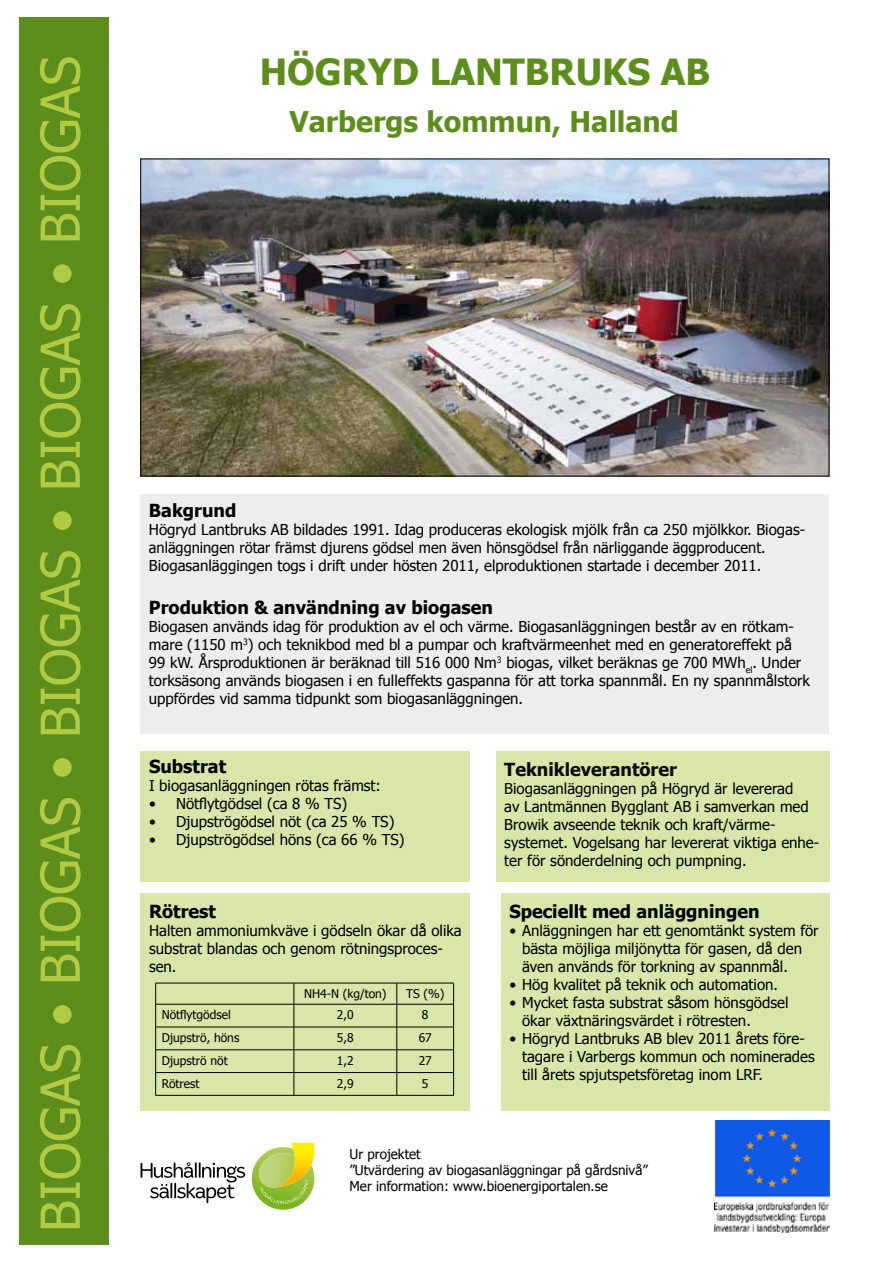
<style>
.page{position:relative;width:893px;height:1263px;background:#fff}
.page>*{position:absolute;margin:0;border:0;box-sizing:border-box;transform-origin:0 0}
.t1{font:54px "Tahoma";color:#b0ca44}
.t2{font:700 36px "Tahoma";color:#5d8e1c}
.t3{font:700 28.5px "Tahoma";color:#5d8e1c}
.t4{font:700 18px "Tahoma";color:#000}
.t5{font:700 18px "Tahoma";color:#0a0a0b}
.t6{font:15px/18px "Tahoma";color:#000}
.t7{font:13.5px/16.2px "Tahoma";color:#000}
.t8{font:12px "Tahoma";color:#000}
</style>
<div class="page">
<img style="left:143px;top:161px;width:684px;height:313px">
<div style="left:140px;top:494px;width:689px;height:239px;background:#eceded"></div>
<div style="left:141px;top:751px;width:329px;height:131px;background:#dae5aa"></div>
<div style="left:496px;top:751px;width:333px;height:131px;background:#dae5aa"></div>
<div style="left:501px;top:893px;width:328px;height:217px;background:#dae5aa"></div>
<svg style="left:141px;top:1162px;width:104px;height:41px"></svg>
<svg style="left:252px;top:1143px;width:62px;height:67px"></svg>
<img style="left:714px;top:1120px;width:115px;height:112px">
<div style="left:19px;top:18px;width:89px;height:1227px;background:#5d8e1c"></div>
<div style="left:141px;top:893px;width:329px;height:217px;background:#dae5aa"></div>
<hr style="left:155px;top:983px;width:139px;height:1px;background:#000">
<hr style="left:294px;top:983px;width:103px;height:1px;background:#000">
<hr style="left:397px;top:983px;width:57px;height:1px;background:#000">
<svg style="left:155px;top:983px;width:1px;height:112px"></svg>
<svg style="left:294px;top:983px;width:1px;height:112px"></svg>
<svg style="left:397px;top:983px;width:1px;height:112px"></svg>
<svg style="left:453px;top:983px;width:1px;height:112px"></svg>
<hr style="left:155px;top:1004px;width:139px;height:1px;background:#000">
<hr style="left:294px;top:1004px;width:103px;height:1px;background:#000">
<hr style="left:397px;top:1004px;width:57px;height:1px;background:#000">
<hr style="left:155px;top:1027px;width:139px;height:1px;background:#000">
<hr style="left:294px;top:1027px;width:103px;height:1px;background:#000">
<hr style="left:397px;top:1027px;width:57px;height:1px;background:#000">
<hr style="left:155px;top:1049px;width:139px;height:1px;background:#000">
<hr style="left:294px;top:1049px;width:103px;height:1px;background:#000">
<hr style="left:397px;top:1049px;width:57px;height:1px;background:#000">
<hr style="left:155px;top:1072px;width:139px;height:1px;background:#000">
<hr style="left:294px;top:1072px;width:103px;height:1px;background:#000">
<hr style="left:397px;top:1072px;width:57px;height:1px;background:#000">
<hr style="left:155px;top:1095px;width:139px;height:1px;background:#000">
<hr style="left:294px;top:1095px;width:103px;height:1px;background:#000">
<hr style="left:397px;top:1095px;width:57px;height:1px;background:#000">
<h1 class="t1" style="left:24px;top:1232px;width:1178px;rotate:-90deg">BIOGAS • BIOGAS • BIOGAS • BIOGAS • BIOGAS</h1>
<h2 class="t2" style="left:260px;top:47px;width:452px">HÖGRYD LANTBRUKS AB</h2>
<h3 class="t3" style="left:290px;top:102px;width:391px">Varbergs kommun, Halland</h3>
<p class="t4" style="left:149px;top:497px;width:89px">Bakgrund</p>
<p class="t6" style="left:149px;top:519px;width:658px">Högryd Lantbruks AB bildades 1991. Idag produceras ekologisk mjölk från ca 250 mjölkkor. Biogas&shy;anläggningen rötar främst djurens gödsel men även hönsgödsel från närliggande äggproducent.<br>Biogasanläggingen togs i drift under hösten 2011, elproduktionen startade i december 2011.</p>
<p class="t4" style="left:149px;top:595px;width:345px">Produktion &amp; användning av biogasen</p>
<p class="t6" style="left:149px;top:617px;width:663px">Biogasen används idag för produktion av el och värme. Biogasanläggningen består av en rötkam&shy;mare (1150 m<sup>3</sup>) och teknikbod med bl a pumpar och kraftvärmeenhet med en generatoreffekt på 99 kW. Årsproduktionen är beräknad till 516 000 Nm<sup>3</sup> biogas, vilket beräknas ge 700 MWh<sub>el</sub>. Under torksäsong används biogasen i en fulleffekts gaspanna för att torka spannmål. En ny spannmålstork uppfördes vid samma tidpunkt som biogasanläggningen.</p>
<p class="t4" style="left:149px;top:754px;width:79px">Substrat</p>
<p class="t6" style="left:149px;top:776px;width:233px">I biogasanläggningen rötas främst:</p>
<p class="t6" style="left:149px;top:794px;width:200px">• Nötflytgödsel (ca 8 % TS)</p>
<p class="t6" style="left:149px;top:812px;width:247px">• Djupströgödsel nöt (ca 25 % TS)</p>
<p class="t6" style="left:149px;top:830px;width:257px">• Djupströgödsel höns (ca 66 % TS)</p>
<p class="t4" style="left:149px;top:898px;width:68px">Rötrest</p>
<p class="t6" style="left:149px;top:921px;width:314px">Halten ammoniumkväve i gödseln ökar då olika substrat blandas och genom rötningsproces&shy;sen.</p>
<p class="t8" style="left:304px;top:986px;width:84px">NH4-N (kg/ton)</p>
<p class="t8" style="left:406px;top:986px;width:40px">TS (%)</p>
<p class="t8" style="left:162px;top:1007px;width:71px">Nötflytgödsel</p>
<p class="t8" style="left:337px;top:1007px;width:18px">2,0</p>
<p class="t8" style="left:422px;top:1007px;width:8px">8</p>
<p class="t8" style="left:162px;top:1030px;width:79px">Djupströ, höns</p>
<p class="t8" style="left:337px;top:1030px;width:18px">5,8</p>
<p class="t8" style="left:419px;top:1030px;width:15px">67</p>
<p class="t8" style="left:162px;top:1052px;width:68px">Djupströ nöt</p>
<p class="t8" style="left:337px;top:1052px;width:18px">1,2</p>
<p class="t8" style="left:419px;top:1052px;width:15px">27</p>
<p class="t8" style="left:162px;top:1075px;width:39px">Rötrest</p>
<p class="t8" style="left:337px;top:1075px;width:18px">2,9</p>
<p class="t8" style="left:422px;top:1075px;width:8px">5</p>
<p class="t5" style="left:504px;top:756px;width:174px">Teknikleverantörer</p>
<p class="t6" style="left:504px;top:778px;width:316px">Biogasanläggningen på Högryd är levererad<br>av Lantmännen Bygglant AB i samverkan med Browik avseende teknik och kraft/värme&shy;systemet. Vogelsang har levererat viktiga enhe&shy;ter för sönderdelning och pumpning.</p>
<p class="t4" style="left:509px;top:898px;width:252px">Speciellt med anläggningen</p>
<p class="t6" style="left:522px;top:921px;width:298px;text-indent:-13px">• Anläggningen har ett genomtänkt system för bästa möjliga miljönytta för gasen, då den även används för torkning av spannmål.</p>
<p class="t6" style="left:509px;top:975px;width:270px">• Hög kvalitet på teknik och automation.</p>
<p class="t6" style="left:522px;top:993px;width:268px;text-indent:-13px">• Mycket fasta substrat såsom hönsgödsel ökar växtnäringsvärdet i rötresten.</p>
<p class="t6" style="left:522px;top:1029px;width:294px;text-indent:-13px">• Högryd Lantbruks AB blev 2011 årets före&shy;tagare i Varbergs kommun och nominerades till årets spjutspetsföretag inom LRF.</p>
<p class="t7" style="left:350px;top:1145px;width:300px">Ur projektet<br>”Utvärdering av biogasanläggningar på gårdsnivå”<br>Mer information: www.bioenergiportalen.se</p>
</div>
